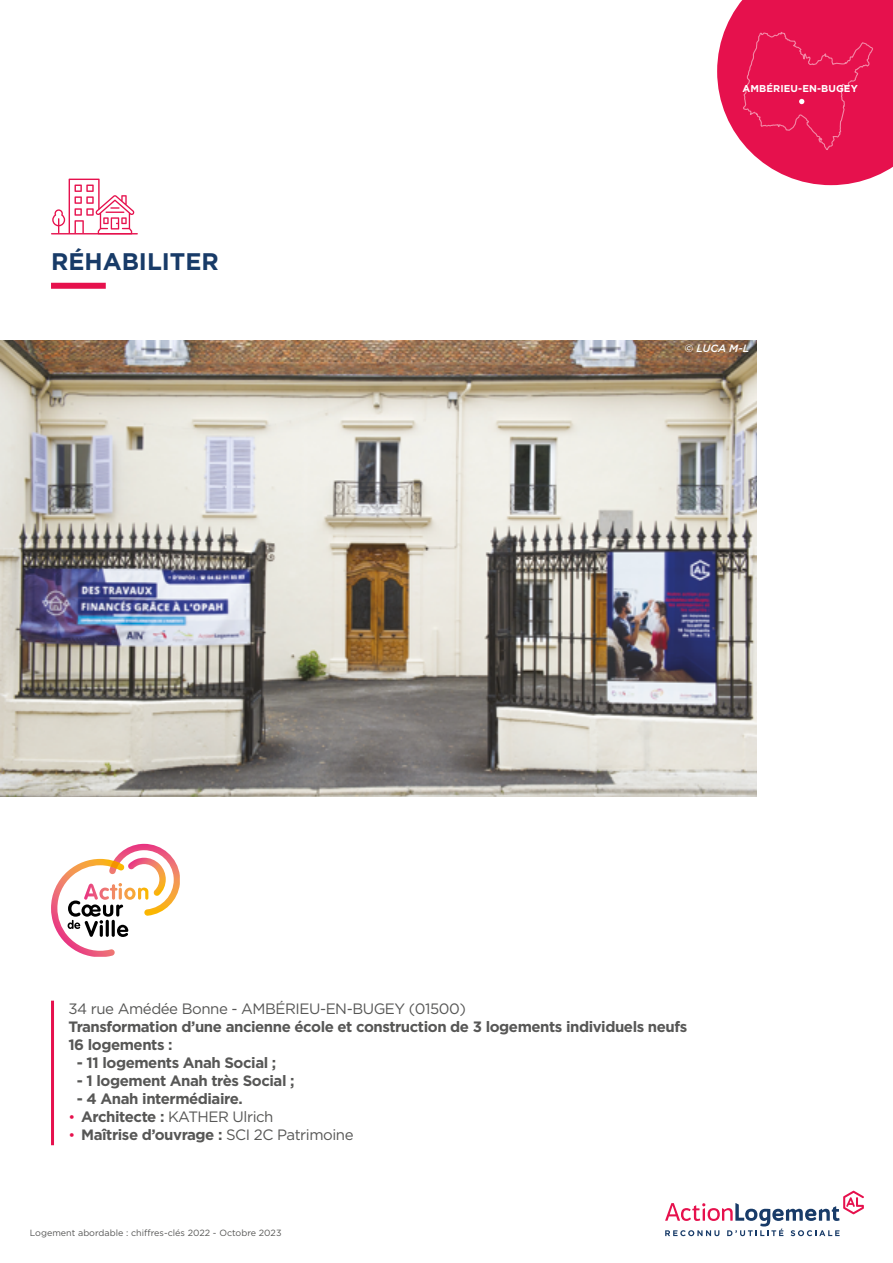
<style>
.page{position:relative;width:893px;height:1263px;background:#fff}
.page>*{position:absolute;margin:0;border:0;box-sizing:border-box;transform-origin:0 0}
.t1{font:700 24px "Gotham";color:#183b68}
.t2{font:700 15px/18px "Gotham";letter-spacing:-.03em;color:#575756}
.t3{font:15px "Gotham";letter-spacing:-.03em;color:#575756}
.t4{font:italic 500 10.5px "Gotham";color:#fff}
.t5{font:700 9.9px "Gotham";letter-spacing:.01em;color:#fff}
.t6{font:9px "Gotham";color:#575756}
.s1{font-size:14.25px;color:#e6114d}
.s2{font-weight:700}
.s3{font-weight:400;font-size:14.25px;color:#e6114d}
.s4{font-weight:400}
</style>
<div class="page">
<svg style="left:665px;top:1191px;width:199px;height:45px"></svg>
<div style="left:51px;top:283px;width:55px;height:6px;background:#e6114d"></div>
<hr style="left:51px;top:233px;width:87px;height:1px;background:#e6114d">
<svg style="left:52px;top:179px;width:82px;height:55px"></svg>
<img style="left:0;top:340px;width:757px;height:456px">
<hr style="left:51px;top:1001px;width:3px;height:144px;background:#e6114d">
<svg style="left:51px;top:844px;width:129px;height:113px"></svg>
<svg style="left:717px;top:0;width:176px;height:185px;background:#e93266"></svg>
<h1 class="t1" style="left:51px;top:245px;width:169px">RÉHABILITER</h1>
<p class="t5" style="left:742px;top:82px;width:117px">AMBÉRIEU-EN-BUGEY</p>
<p class="t4" style="left:685px;top:342px;width:66px">© LUCA M-L</p>
<p class="t3" style="left:68px;top:999px;width:399px">34 rue Amédée Bonne - AMBÉRIEU-EN-BUGEY (01500)</p>
<p class="t2" style="left:68px;top:1017px;width:620px">Transformation d’une ancienne école et construction de 3 logements individuels neufs<br>16 logements :</p>
<p class="t2" style="left:77px;top:1053px;width:201px">- 11 logements Anah Social ;</p>
<p class="t2" style="left:77px;top:1071px;width:219px">- 1 logement Anah très Social ;</p>
<p class="t2" style="left:77px;top:1089px;width:167px">- 4 Anah intermédiaire.</p>
<p class="t3" style="left:68px;top:1107px;width:207px"><span class="s1">•</span> <span class="s2">Architecte :</span> KATHER Ulrich</p>
<p class="t2" style="left:68px;top:1125px;width:287px"><span class="s3">•</span> Maîtrise d’ouvrage : <span class="s4">SCI 2C Patrimoine</span></p>
<p class="t6" style="left:30px;top:1227px;width:253px">Logement abordable : chiffres-clés 2022 - Octobre 2023</p>
</div>
